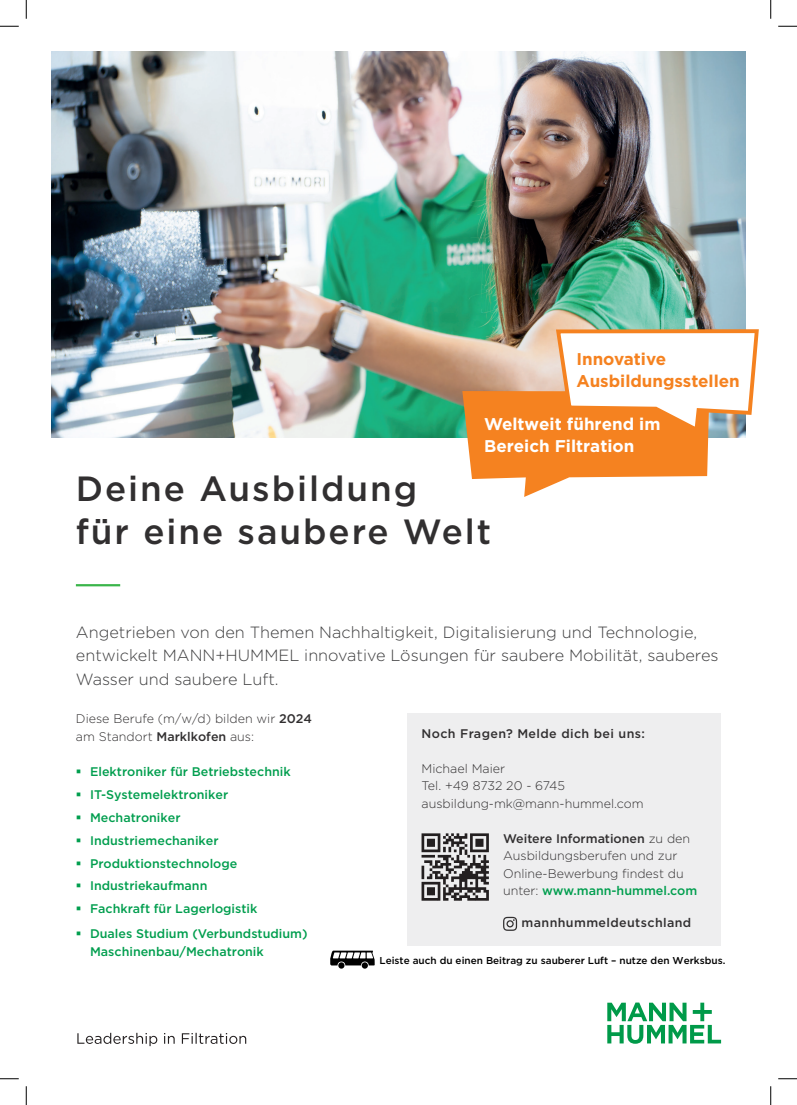
<style>
.page{position:relative;width:797px;height:1105px;background:#fff}
.page>*{position:absolute;margin:0;border:0;box-sizing:border-box;transform-origin:0 0}
.t1{font:500 35px/42.5px "Gotham";letter-spacing:.055em;color:#312f30}
.t2{font:700 17px/22.2px "Gotham";color:#fff}
.t3{font:700 17px/22.2px "Gotham";color:#f58220}
.t4{font:300 16.25px/23.8px "Gotham";color:#3e3e3f}
.t5{font:300 12.5px/17.5px "Gotham";color:#312f30}
.t6{font:500 12.5px/22.8px "Gotham";color:#009e4e}
.t7{font:500 12.5px "Gotham";letter-spacing:.03em;color:#312f30}
.t8{font:500 10px "Gotham";color:#000}
.s1{font-weight:500}
.s2{font-weight:500;color:#009e4e}
</style>
<div class="page">
<img style="left:51px;top:51px;width:695px;height:387px">
<hr style="left:76px;top:584px;width:44px;height:2px;background:#3ab54a">
<svg style="left:77px;top:1033px;width:169px;height:13px"></svg>
<svg style="left:607px;top:1002px;width:114px;height:42px"></svg>
<div style="left:407px;top:714px;width:314px;height:232px;background:#eeeeef"></div>
<svg style="left:503px;top:917px;width:14px;height:14px"></svg>
<svg style="left:421px;top:833px;width:68px;height:68px"></svg>
<svg style="left:462px;top:327px;width:297px;height:170px"></svg>
<svg style="left:0;top:25px;width:19px;height:2px"></svg>
<svg style="left:778px;top:25px;width:19px;height:2px"></svg>
<svg style="left:0;top:1078px;width:19px;height:1px"></svg>
<svg style="left:778px;top:1078px;width:19px;height:1px"></svg>
<svg style="left:25px;top:0;width:2px;height:19px"></svg>
<svg style="left:25px;top:1086px;width:2px;height:19px"></svg>
<svg style="left:770px;top:0;width:1px;height:19px"></svg>
<svg style="left:770px;top:1086px;width:1px;height:19px"></svg>
<img style="left:330px;top:950px;width:45px;height:19px">
<h2 class="t3" style="left:576px;top:347px;width:165px">Innovative<br>Ausbildungsstellen</h2>
<h2 class="t2" style="left:484px;top:412px;width:178px">Weltweit führend im<br>Bereich Filtration</h2>
<h1 class="t1" style="left:76px;top:467px;width:416px">Deine Ausbildung<br>für eine saubere Welt</h1>
<h3 class="t4" style="left:76px;top:619px;width:644px">Angetrieben von den Themen Nachhaltigkeit, Digitalisierung und Technologie, entwickelt MANN+HUMMEL innovative Lösungen für saubere Mobilität, sauberes<br>Wasser und saubere Luft.</h3>
<p class="t5" style="left:76px;top:710px;width:237px">Diese Berufe (m/w/d) bilden wir <span class="s1">2024 </span>am Standort <span class="s1">Marklkofen</span> aus:</p>
<p class="t6" style="left:90px;top:760px;width:202px">Elektroniker für Betriebstechnik<br>IT-Systemelektroniker<br>Mechatroniker<br>Industriemechaniker<br>Produktionstechnologe<br>Industriekaufmann<br>Fachkraft für Lagerlogistik</p>
<p class="t6" style="left:90px;top:925px;width:219px;line-height:17.5px">Duales Studium (Verbundstudium)<br>Maschinenbau/Mechatronik</p>
<p class="t7" style="left:421px;top:725px;width:225px">Noch Fragen? Melde dich bei uns:</p>
<p class="t5" style="left:421px;top:759px;width:224px">Michael Maier<br>Tel. +49 8732 20 - 6745 ausbildung-mk@mann-hummel.com</p>
<p class="t5" style="left:503px;top:829px;width:196px"><span class="s1">Weitere Informationen</span> zu den<br>Ausbildungsberufen und zur<br>Online-Bewerbung findest du unter: <span class="s2">www.mann-hummel.com</span></p>
<p class="t7" style="left:521px;top:914px;width:171px">mannhummeldeutschland</p>
<p class="t8" style="left:379px;top:954px;width:347px">Leiste auch du einen Beitrag zu sauberer Luft – nutze den Werksbus.</p>
</div>
